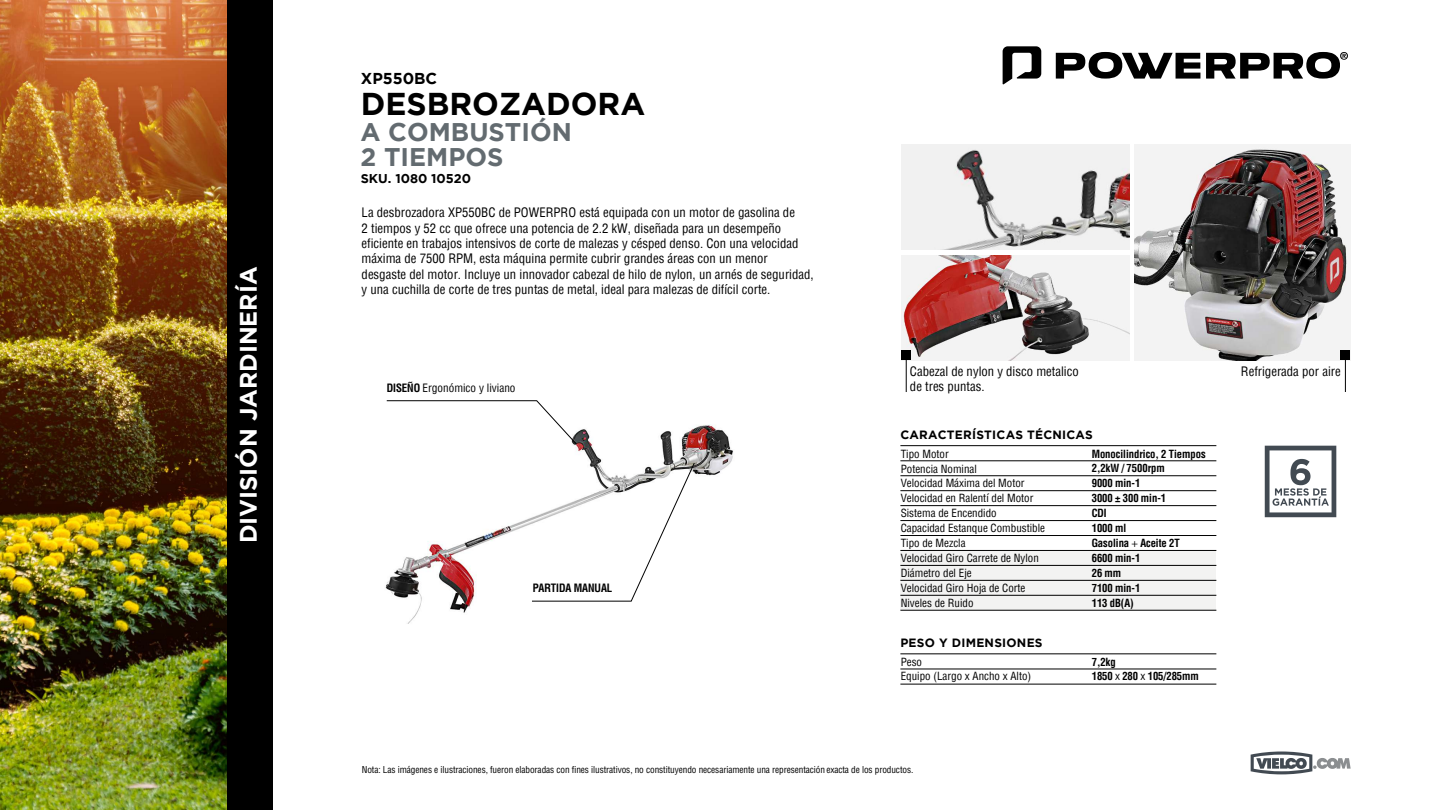
<style>
.page{position:relative;width:1440px;height:810px;background:#fff}
.page>*{position:absolute;margin:0;border:0;box-sizing:border-box;transform-origin:0 0}
.t1{font:700 31.5px "Gotham";color:#000}
.t2{font:700 25.5px/25.5px "Gotham";color:#636b70}
.t3{font:700 23.85px "Gotham";color:#fff}
.t4{font:700 15.75px "Gotham";color:#000}
.t5{font:condensed 12.75px/15.3px "Helvetica";color:#000}
.t6{font:700 12.75px "Gotham";color:#000}
.t7{font:700 12px "Gotham";letter-spacing:.02em;color:#000}
.t8{font:condensed 11.25px "Helvetica";color:#000}
.t9{font:700 condensed 11.25px "Helvetica";color:#000}
.t10{font:condensed 11.02px/14.9px "Helvetica";color:#000}
.t11{font:700 condensed 11.02px/15px "Helvetica";color:#000}
.t12{font:condensed 9.3px "Helvetica LT Std";letter-spacing:-.01em;color:#000}
.s1{font-weight:700}
.s2{font-family:"Myriad Pro";font-weight:400;font-stretch:normal}
.s3{font-weight:400}
</style>
<div class="page">
<img style="left:1134px;top:145px;width:216px;height:215px">
<img style="left:385px;top:424px;width:348px;height:200px">
<img style="left:0;top:0;width:228px;height:810px">
<div style="left:228px;top:0;width:45px;height:810px;background:#000"></div>
<svg style="left:532px;top:463px;width:163px;height:139px"></svg>
<svg style="left:386px;top:400px;width:191px;height:45px"></svg>
<div style="left:900px;top:551px;width:316px;height:59px;background:#f3f3f2"></div>
<img style="left:902px;top:255px;width:228px;height:105px">
<img style="left:902px;top:145px;width:228px;height:104px">
<hr style="left:900px;top:445px;width:316px;height:1px;background:#000">
<hr style="left:900px;top:461px;width:316px;height:1px;background:#000">
<hr style="left:900px;top:476px;width:316px;height:1px;background:#000">
<hr style="left:900px;top:490px;width:316px;height:1px;background:#000">
<hr style="left:900px;top:505px;width:316px;height:1px;background:#000">
<hr style="left:900px;top:565px;width:316px;height:1px;background:#000">
<hr style="left:900px;top:520px;width:316px;height:1px;background:#000">
<hr style="left:900px;top:535px;width:316px;height:1px;background:#000">
<hr style="left:900px;top:550px;width:316px;height:1px;background:#000">
<hr style="left:900px;top:653px;width:316px;height:1px;background:#000">
<hr style="left:900px;top:669px;width:316px;height:1px;background:#000">
<hr style="left:900px;top:684px;width:316px;height:1px;background:#000">
<hr style="left:900px;top:595px;width:316px;height:1px;background:#000">
<hr style="left:900px;top:580px;width:316px;height:1px;background:#000">
<hr style="left:900px;top:610px;width:316px;height:1px;background:#000">
<svg style="left:1251px;top:752px;width:100px;height:22px"></svg>
<div style="left:902px;top:351px;width:9px;height:9px;background:#000"></div>
<hr style="left:906px;top:355px;width:1px;height:37px;background:#000">
<div style="left:1341px;top:351px;width:9px;height:9px;background:#000"></div>
<hr style="left:1345px;top:355px;width:1px;height:37px;background:#000">
<svg style="left:1003px;top:46px;width:345px;height:38px"></svg>
<svg style="left:1265px;top:446px;width:71px;height:71px"></svg>
<h3 class="t3" style="left:234px;top:543px;width:278px;rotate:-90deg">DIVISIÓN JARDINERÍA</h3>
<p class="t4" style="left:361px;top:69px;width:78px">XP550BC</p>
<h1 class="t1" style="left:361px;top:86px;width:286px">DESBROZADORA</h1>
<h2 class="t2" style="left:361px;top:119px;width:213px">A COMBUSTIÓN<br>2 TIEMPOS</h2>
<p class="t6" style="left:361px;top:171px;width:112px">SKU. 1080 10520</p>
<p class="t5" style="left:362px;top:205px;width:454px">La desbrozadora XP550BC de POWERPRO está equipada con un motor de gasolina de<br>2 tiempos y 52 cc que ofrece una potencia de 2.2 kW, diseñada para un desempeño eficiente en trabajos intensivos de corte de malezas y césped denso. Con una velocidad máxima de 7500 RPM, esta máquina permite cubrir grandes áreas con un menor desgaste del motor. Incluye un innovador cabezal de hilo de nylon, un arnés de seguridad, y una cuchilla de corte de tres puntas de metal, ideal para malezas de difícil corte.</p>
<p class="t8" style="left:387px;top:381px;width:130px"><span class="s1">DISEÑO</span> Ergonómico y liviano</p>
<p class="t9" style="left:533px;top:582px;width:81px">PARTIDA MANUAL</p>
<p class="t5" style="left:910px;top:364px;width:170px">Cabezal de nylon y disco metalico de tres puntas.</p>
<p class="t5" style="left:1241px;top:364px;width:101px">Refrigerada por aire</p>
<p class="t7" style="left:900px;top:428px;width:194px">CARACTERÍSTICAS TÉCNICAS</p>
<p class="t10" style="left:901px;top:446px;width:146px">Tipo Motor<br>Potencia Nominal<br>Velocidad Máxima del Motor<br>Velocidad en Ralentí del Motor<br>Sistema de Encendido<br>Capacidad Estanque Combustible<br>Tipo de Mezcla<br>Velocidad Giro Carrete de Nylon<br>Diámetro del Eje<br>Velocidad Giro Hoja de Corte<br>Niveles de Ruido</p>
<p class="t11" style="left:1092px;top:446px;width:116px">Monocilindrico, 2 Tiempos<br>2,2kW / 7500rpm<br>9000 min-1<br>3000 ± 300 min-1<br>CDI<br>1000 ml<br>Gasolina <span class="s2">+</span> Aceite 2T<br>6600 min-1<br>26 mm<br>7100 min-1<br>113 dB(A)</p>
<p class="t7" style="left:900px;top:636px;width:144px">PESO Y DIMENSIONES</p>
<p class="t10" style="left:901px;top:654px;width:132px;line-height:14.7px">Peso<br>Equipo (Largo x Ancho x Alto)</p>
<p class="t11" style="left:1092px;top:654px;width:109px;line-height:14.7px">7,2kg<br>1850 <span class="s3">x</span> 280 <span class="s3">x</span> 105/285mm</p>
<p class="t12" style="left:362px;top:764px;width:553px">Nota: Las imágenes e ilustraciones, fueron elaboradas con fines ilustrativos, no constituyendo necesariamente una representación exacta de los productos.</p>
</div>
